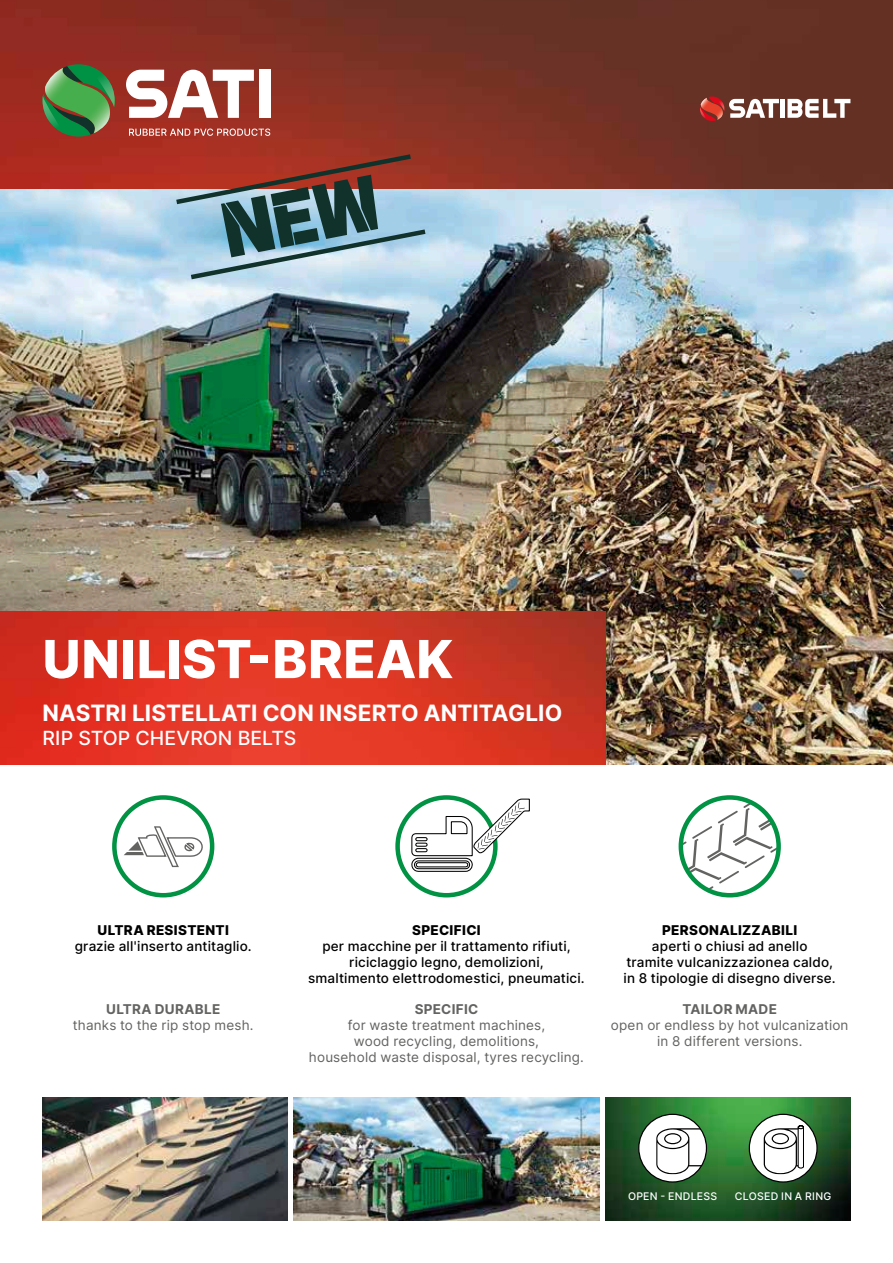
<style>
.page{position:relative;width:893px;height:1263px;background:#fff}
.page>*{position:absolute;margin:0;border:0;box-sizing:border-box;transform-origin:0 0}
.t1{font:800 52.5px "Inter";letter-spacing:.01em;color:#fff}
.t2{font:700 22.5px "Inter";color:#fff}
.t3{font:500 19.5px "Inter";letter-spacing:.005em;color:#fff}
.t4{font:500 13.5px/16.2px "Inter";letter-spacing:.015em;color:#000;text-align:center}
.t5{font:13.5px/16.2px "Inter";letter-spacing:.01em;color:#636362;text-align:center}
.t6{font:800 13.5px "Inter";letter-spacing:.02em;color:#000}
.t7{font:700 13.5px "Inter";letter-spacing:.02em;color:#636362}
.t8{font:500 10.5px "Inter";letter-spacing:.03em;color:#fff}
</style>
<div class="page">
<img style="left:605px;top:1097px;width:245px;height:123px">
<div style="left:749px;top:1114px;width:68px;height:68px;background:#fff;border-radius:50%"></div>
<svg style="left:764px;top:1125px;width:40px;height:49px"></svg>
<div style="left:749px;top:1114px;width:69px;height:68px;border:1px solid #000;border-radius:50%"></div>
<div style="left:639px;top:1114px;width:67px;height:68px;background:#fff;border-radius:50%"></div>
<svg style="left:656px;top:1128px;width:50px;height:46px"></svg>
<div style="left:638px;top:1114px;width:69px;height:68px;border:1px solid #000;border-radius:50%"></div>
<img style="left:0;top:189px;width:893px;height:575px">
<img style="left:0;top:611px;width:605px;height:153px">
<img style="left:0;top:0;width:893px;height:189px">
<svg style="left:787px;top:99px;width:63px;height:19px"></svg>
<hr style="left:781px;top:99px;width:4px;height:19px;background:#fff">
<svg style="left:699px;top:97px;width:80px;height:24px"></svg>
<div style="left:259px;top:70px;width:11px;height:48px;background:#fff"></div>
<svg style="left:126px;top:70px;width:128px;height:48px"></svg>
<svg style="left:42px;top:64px;width:73px;height:73px;background:#557c45"></svg>
<svg style="left:129px;top:129px;width:141px;height:7px"></svg>
<svg style="left:114px;top:797px;width:98px;height:98px"></svg>
<svg style="left:124px;top:826px;width:83px;height:42px"></svg>
<div style="left:112px;top:795px;width:102px;height:102px;border:4px solid #019243;border-radius:50%"></div>
<svg style="left:681px;top:797px;width:98px;height:98px"></svg>
<div style="left:679px;top:795px;width:102px;height:102px;border:4px solid #019243;border-radius:50%"></div>
<svg style="left:398px;top:797px;width:97px;height:98px"></svg>
<div style="left:395px;top:795px;width:103px;height:102px;border:4px solid #019243;border-radius:50%"></div>
<img style="left:293px;top:1097px;width:307px;height:123px">
<img style="left:43px;top:1097px;width:245px;height:123px">
<svg style="left:411px;top:798px;width:119px;height:74px"></svg>
<svg style="left:171px;top:151px;width:259px;height:131px;background:#a29da8"></svg>
<h1 class="t1" style="left:43px;top:621px;width:412px">UNILIST-BREAK</h1>
<h2 class="t2" style="left:43px;top:697px;width:521px">NASTRI LISTELLATI CON INSERTO ANTITAGLIO</h2>
<h3 class="t3" style="left:43px;top:723px;width:255px">RIP STOP CHEVRON BELTS</h3>
<p class="t6" style="left:98px;top:920px;width:133px">ULTRA RESISTENTI</p>
<p class="t4" style="left:75px;top:937px;width:178px">grazie all'inserto antitaglio.</p>
<p class="t7" style="left:106px;top:999px;width:116px">ULTRA DURABLE</p>
<p class="t5" style="left:73px;top:1016px;width:182px">thanks to the rip stop mesh.</p>
<p class="t6" style="left:412px;top:920px;width:70px">SPECIFICI</p>
<p class="t4" style="left:308px;top:937px;width:278px">per macchine per il trattamento rifiuti, riciclaggio legno, demolizioni, smaltimento elettrodomestici, pneumatici.</p>
<p class="t7" style="left:415px;top:999px;width:65px">SPECIFIC</p>
<p class="t5" style="left:309px;top:1016px;width:277px">for waste treatment machines,<br>wood recycling, demolitions,<br>household waste disposal, tyres recycling.</p>
<p class="t6" style="left:662px;top:920px;width:137px">PERSONALIZZABILI</p>
<p class="t4" style="left:624px;top:937px;width:214px">aperti o chiusi ad anello<br>tramite vulcanizzazionea caldo, in 8 tipologie di disegno diverse.</p>
<p class="t7" style="left:682px;top:999px;width:96px">TAILOR MADE</p>
<p class="t5" style="left:611px;top:1016px;width:239px">open or endless by hot vulcanization in 8 different versions.</p>
<p class="t8" style="left:628px;top:1189px;width:91px">OPEN - ENDLESS</p>
<p class="t8" style="left:735px;top:1189px;width:98px">CLOSED IN A RING</p>
</div>
